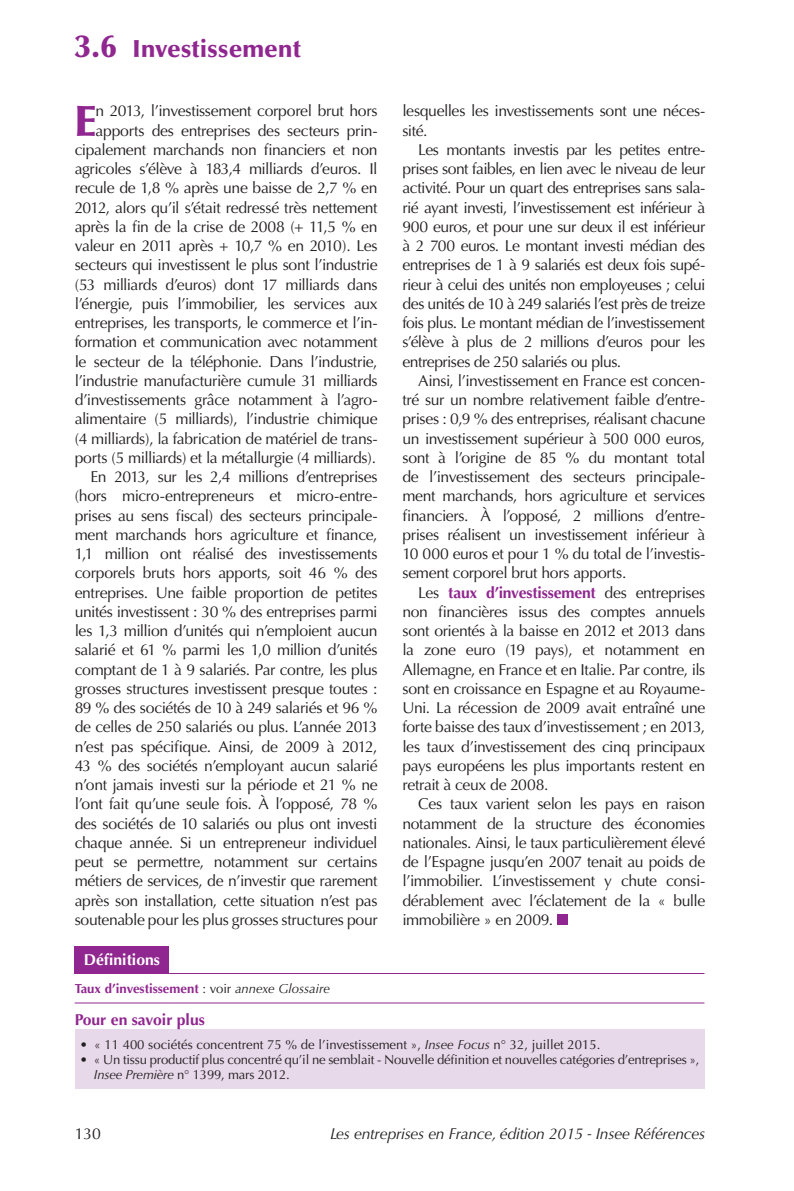
<style>
.page{position:relative;width:794px;height:1191px;background:#fff}
.page>*{position:absolute;margin:0;border:0;box-sizing:border-box;transform-origin:0 0}
.t1{font:900 43.57px "Optima";color:#90268f}
.t2{font:900 24.5px "Optima";color:#90268f}
.t3{font:15.75px/19.2px "Optima";letter-spacing:-.025em;color:#231f20;text-align:justify}
.t4{font:italic 15.75px "Optima";letter-spacing:-.015em;color:#231f20}
.t5{font:700 15.75px "Optima";color:#90268f}
.t6{font:700 15.75px "Optima";color:#fff}
.t7{font:13.12px/14.9px "Optima";letter-spacing:-.015em;color:#231f20}
.t8{font:700 13.12px "Optima";color:#90268f}
.s1{font-size:31.5px}
.s2{font-weight:700;color:#90268f}
.s3{font-weight:400;color:#231f20}
.s4{font-weight:400;font-style:italic;color:#231f20}
.s5{font-style:italic}
</style>
<div class="page">
<div style="left:75px;top:946px;width:94px;height:27px;background:#90268f"></div>
<div style="left:75px;top:1029px;width:629px;height:60px;background:#e7d8ea"></div>
<hr style="left:75px;top:973px;width:94px;height:1px;background:#90268f">
<hr style="left:169px;top:973px;width:535px;height:1px;background:#90268f">
<hr style="left:75px;top:1002px;width:94px;height:1px;background:#90268f">
<hr style="left:169px;top:1002px;width:535px;height:1px;background:#90268f">
<div style="left:556px;top:914px;width:11px;height:11px;background:#90268f"></div>
<h2 class="t2" style="left:75px;top:34px;width:228px"><span class="s1">3.6</span> Investissement</h2>
<p class="t3" style="left:75px;top:102px;width:304px;text-align:right">n 2013, l’investissement corporel brut hors apports des entreprises des secteurs prin&shy;cipalement marchands non financiers et non agricoles s’élève à 183,4 milliards d’euros. Il recule de 1,8 % après une baisse de 2,7 % en 2012, alors qu’il s’était redressé très nettement après la fin de la crise de 2008 (+ 11,5 % en valeur en 2011 après + 10,7 % en 2010). Les secteurs qui investissent le plus sont l’industrie (53 milliards d’euros) dont 17 milliards dans l’énergie, puis l’immobilier, les services aux entreprises, les transports, le commerce et l’in&shy;formation et communication avec notamment le secteur de la téléphonie. Dans l’industrie, l’industrie manufacturière cumule 31 milliards d’investissements grâce notamment à l’agro&shy;alimentaire (5 milliards), l’industrie chimique (4 milliards), la fabrication de matériel de trans&shy;ports (5 milliards) et la métallurgie (4 milliards).<br>En 2013, sur les 2,4 millions d’entreprises (hors micro-entrepreneurs et micro-entre&shy;prises au sens fiscal) des secteurs principale&shy;ment marchands hors agriculture et finance, 1,1 million ont réalisé des investissements corporels bruts hors apports, soit 46 % des entreprises. Une faible proportion de petites unités investissent : 30 % des entreprises parmi les 1,3 million d’unités qui n’emploient aucun salarié et 61 % parmi les 1,0 million d’unités comptant de 1 à 9 salariés. Par contre, les plus grosses structures investissent presque toutes :<br>89 % des sociétés de 10 à 249 salariés et 96 % de celles de 250 salariés ou plus. L’année 2013 n’est pas spécifique. Ainsi, de 2009 à 2012, 43 % des sociétés n’employant aucun salarié n’ont jamais investi sur la période et 21 % ne l’ont fait qu’une seule fois. À l’opposé, 78 % des sociétés de 10 salariés ou plus ont investi chaque année. Si un entrepreneur individuel peut se permettre, notamment sur certains métiers de services, de n’investir que rarement après son installation, cette situation n’est pas soutenable pour les plus grosses structures pour</p>
<p class="t3" style="left:402px;top:102px;width:304px">lesquelles les investissements sont une néces&shy;sité.</p>
<h1 class="t1" style="left:75px;top:95px;width:23px">E</h1>
<p class="t3" style="left:402px;top:140px;width:304px;text-indent:16px">Les montants investis par les petites entre&shy;prises sont faibles, en lien avec le niveau de leur activité. Pour un quart des entreprises sans sala&shy;rié ayant investi, l’investissement est inférieur à 900 euros, et pour une sur deux il est inférieur à 2 700 euros. Le montant investi médian des entreprises de 1 à 9 salariés est deux fois supé&shy;rieur à celui des unités non employeuses ; celui des unités de 10 à 249 salariés l’est près de treize fois plus. Le montant médian de l’investissement s’élève à plus de 2 millions d’euros pour les entreprises de 250 salariés ou plus.</p>
<p class="t3" style="left:402px;top:371px;width:304px;text-indent:16px">Ainsi, l’investissement en France est concen&shy;tré sur un nombre relativement faible d’entre&shy;prises : 0,9 % des entreprises, réalisant chacune un investissement supérieur à 500 000 euros, sont à l’origine de 85 % du montant total de l’investissement des secteurs principale&shy;ment marchands, hors agriculture et services financiers. À l’opposé, 2 millions d’entre&shy;prises réalisent un investissement inférieur à 10 000 euros et pour 1 % du total de l’investis&shy;sement corporel brut hors apports.</p>
<p class="t3" style="left:402px;top:583px;width:304px;text-indent:16px">Les <span class="s2">taux d’investissement</span> des entreprises non financières issus des comptes annuels sont orientés à la baisse en 2012 et 2013 dans la zone euro (19 pays), et notamment en Allemagne, en France et en Italie. Par contre, ils sont en croissance en Espagne et au Royaume-Uni. La récession de 2009 avait entraîné une forte baisse des taux d’investissement ; en 2013, les taux d’investissement des cinq principaux pays européens les plus importants restent en retrait à ceux de 2008.</p>
<p class="t3" style="left:402px;top:794px;width:304px;text-indent:16px">Ces taux varient selon les pays en raison notamment de la structure des économies nationales. Ainsi, le taux particulièrement élevé de l’Espagne jusqu’en 2007 tenait au poids de l’immobilier. L’investissement y chute consi&shy;dérablement avec l’éclatement de la « bulle immobilière » en 2009.</p>
<p class="t6" style="left:84px;top:951px;width:78px">Définitions</p>
<p class="t8" style="left:75px;top:981px;width:257px">Taux d’investissement <span class="s3">: voir</span> <span class="s4">annexe Glossaire</span></p>
<p class="t5" style="left:75px;top:1010px;width:132px">Pour en savoir plus</p>
<p class="t7" style="left:80px;top:1037px;width:522px">• « 11 400 sociétés concentrent 75 % de l’investissement », <span class="s5">Insee Focus</span> n° 32, juillet 2015.</p>
<p class="t7" style="left:94px;top:1052px;width:607px;text-indent:-14px">• « Un tissu productif plus concentré qu’il ne semblait - Nouvelle définition et nouvelles catégories d’entreprises »,<br><span class="s5">Insee Première</span> n° 1399, mars 2012.</p>
<p class="t3" style="left:75px;top:1124px;width:28px">130</p>
<p class="t4" style="left:330px;top:1124px;width:376px">Les entreprises en France, édition 2015 - Insee Références</p>
</div>
